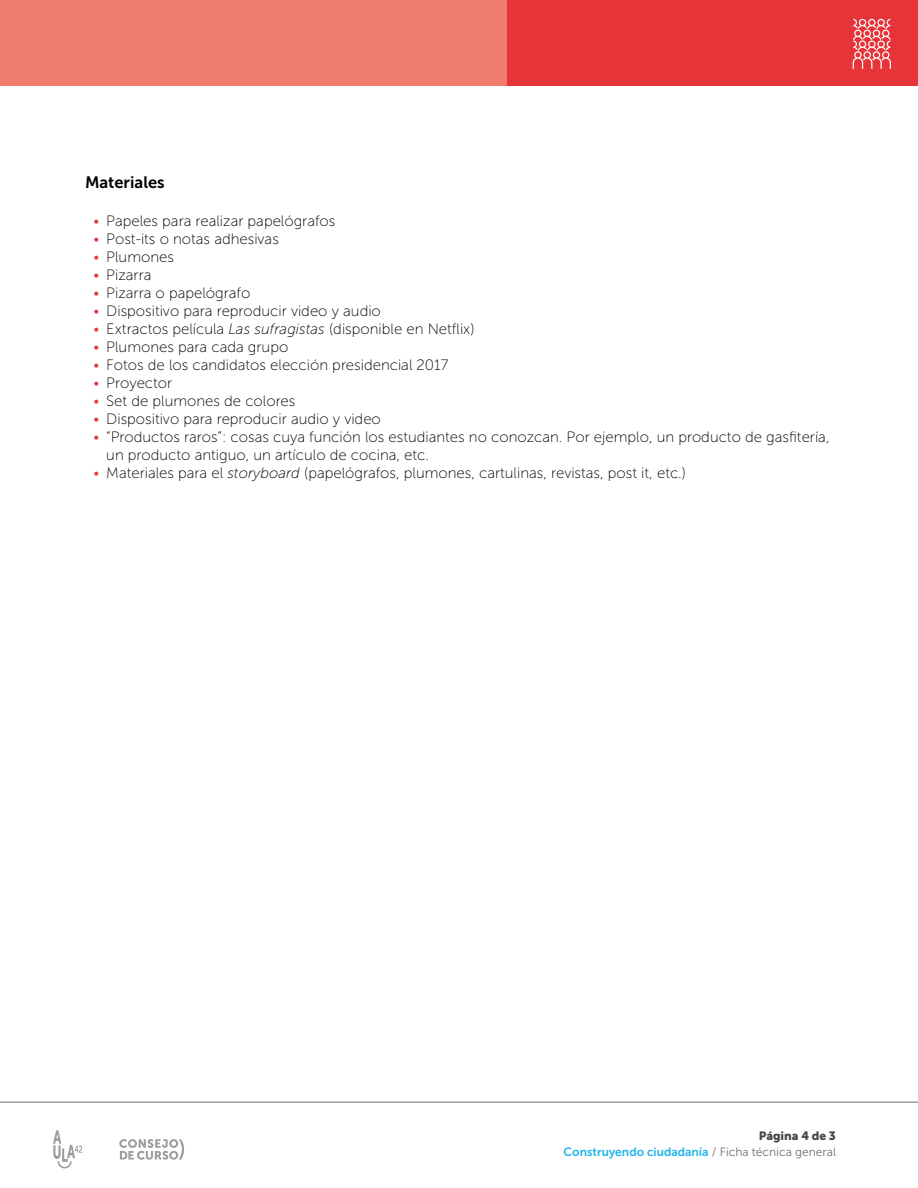
<style>
.page{position:relative;width:918px;height:1188px;background:#fff}
.page>*{position:absolute;margin:0;border:0;box-sizing:border-box;transform-origin:0 0}
.t1{font:16.5px "Museo Sans 700";color:#000}
.t2{font:15px/18px "Museo Sans 100";color:#000}
.t3{font:12px "Museo Sans 700";color:#21b5ea}
.t4{font:12px "Museo Sans 900";color:#464646}
.s1{color:#e63438}
.s2{font-style:italic}
.s3{font-family:"Museo Sans 300";color:#706f6f}
</style>
<div class="page">
<div style="left:0;top:0;width:507px;height:85px;background:#ef7c6c"></div>
<div style="left:507px;top:0;width:411px;height:85px;background:#e63438"></div>
<svg style="left:53px;top:1130px;width:29px;height:38px"></svg>
<svg style="left:119px;top:1139px;width:65px;height:21px"></svg>
<hr style="left:0;top:1102px;width:918px;height:1px;background:#706f6f">
<svg style="left:853px;top:19px;width:38px;height:50px"></svg>
<p class="t1" style="left:85px;top:173px;width:81px">Materiales</p>
<p class="t2" style="left:94px;top:212px;width:243px"><span class="s1">•</span> Papeles para realizar papelógrafos</p>
<p class="t2" style="left:94px;top:230px;width:187px"><span class="s1">•</span> Post-its o notas adhesivas</p>
<p class="t2" style="left:94px;top:248px;width:82px"><span class="s1">•</span> Plumones</p>
<p class="t2" style="left:94px;top:266px;width:59px"><span class="s1">•</span> Pizarra</p>
<p class="t2" style="left:94px;top:284px;width:158px"><span class="s1">•</span> Pizarra o papelógrafo</p>
<p class="t2" style="left:94px;top:302px;width:289px"><span class="s1">•</span> Dispositivo para reproducir video y audio</p>
<p class="t2" style="left:94px;top:320px;width:383px"><span class="s1">•</span> Extractos película <span class="s2">Las sufragistas</span> (disponible en Netflix)</p>
<p class="t2" style="left:94px;top:338px;width:196px"><span class="s1">•</span> Plumones para cada grupo</p>
<p class="t2" style="left:94px;top:356px;width:357px"><span class="s1">•</span> Fotos de los candidatos elección presidencial 2017</p>
<p class="t2" style="left:94px;top:374px;width:80px"><span class="s1">•</span> Proyector</p>
<p class="t2" style="left:94px;top:392px;width:203px"><span class="s1">•</span> Set de plumones de colores</p>
<p class="t2" style="left:94px;top:410px;width:289px"><span class="s1">•</span> Dispositivo para reproducir audio y video</p>
<p class="t2" style="left:106px;top:428px;width:725px;text-indent:-13px"><span class="s1">•</span> “Productos raros”: cosas cuya función los estudiantes no conozcan. Por ejemplo, un producto de gasfitería, un producto antiguo, un artículo de cocina, etc.</p>
<p class="t2" style="left:94px;top:464px;width:594px"><span class="s1">•</span> Materiales para el <span class="s2">storyboard</span> (papelógrafos, plumones, cartulinas, revistas, post it, etc.)</p>
<p class="t4" style="left:759px;top:1129px;width:79px">Página 4 de 3</p>
<p class="t3" style="left:564px;top:1145px;width:274px">Construyendo ciudadanía <span class="s3">/ Ficha técnica general</span></p>
</div>
